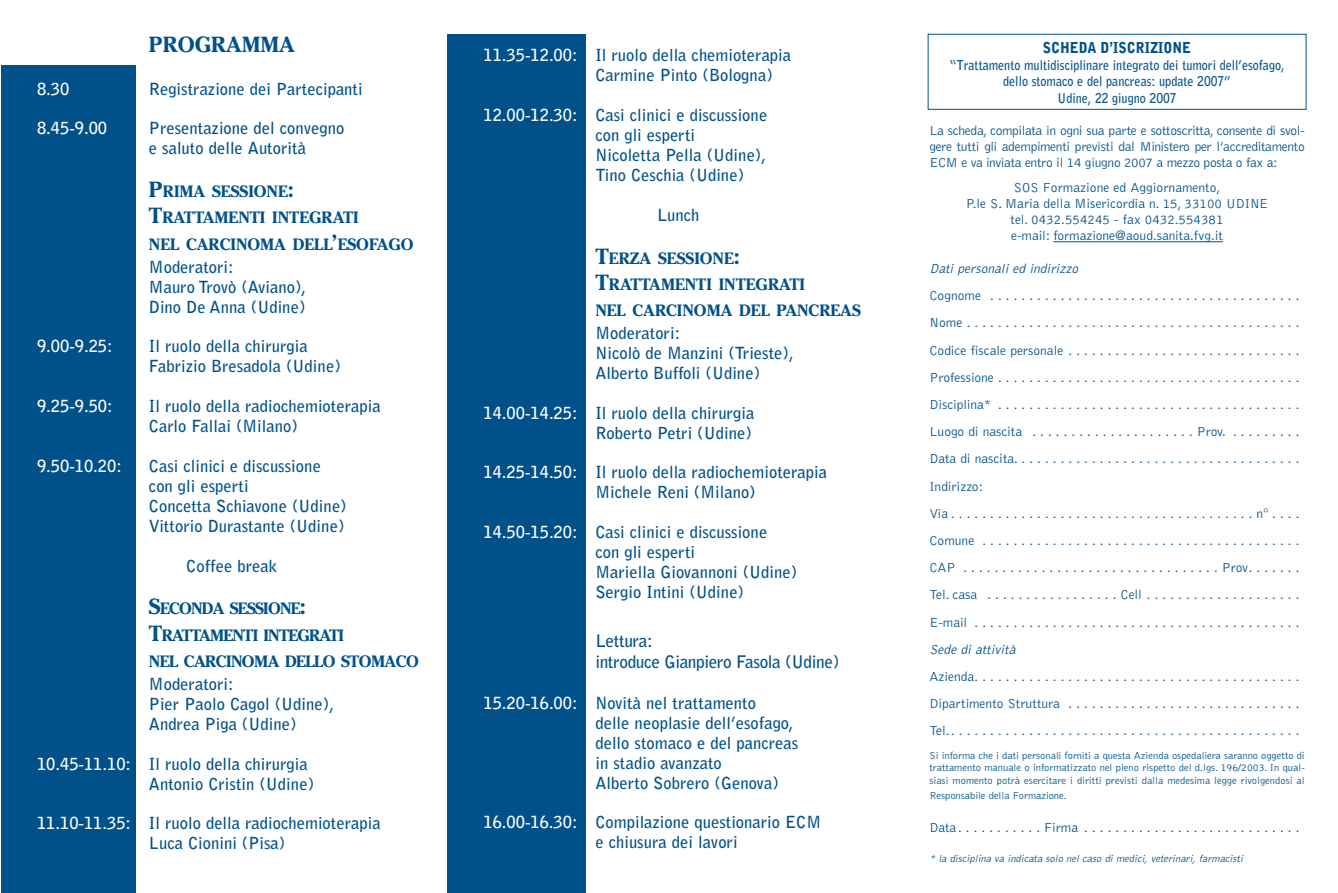
<style>
.page{position:relative;width:1338px;height:893px;background:#fff}
.page>*{position:absolute;margin:0;border:0;box-sizing:border-box;transform-origin:0 0}
.t1{font:700 21.75px "Cheltenham";color:#00518a}
.t2{font:700 17.25px/20.7px "Bell Gothic";letter-spacing:-.025em;color:#00518a}
.t3{font:700 16.65px/20px "Bell Gothic";color:#00518a}
.t4{font:700 16.65px "Bell Gothic";color:#fff}
.t5{font:700 16.35px/26.1px "Cheltenham";color:#00518a}
.t6{font:700 16.35px/26.1px "Cheltenham";letter-spacing:-.045em;color:#00518a}
.t7{font:900 15px "Bell Gothic";color:#00518a;scale:.9 1}
.t8{font:300 13.5px/27.2px "Bell Gothic";color:#00518a;text-align:justify}
.t9{font:700 13.5px/16.4px "Bell Gothic";color:#00518a;text-align:center;scale:.9 1}
.t10{font:italic 300 13.5px "Bell Gothic";color:#00518a}
.t11{font:300 10.5px/12.8px "Bell Gothic";color:#00518a;text-align:justify}
.t12{font:italic 300 10.5px "Bell Gothic";color:#00518a}
.s1{font-size:21.75px}
.s2{color:#fff}
</style>
<div class="page">
<div style="left:447px;top:34px;width:139px;height:858px;background:#00518a"></div>
<svg style="left:1053px;top:241px;width:43px;height:1px"></svg>
<hr style="left:1096px;top:241px;width:79px;height:1px;background:#00518a">
<hr style="left:1175px;top:241px;width:48px;height:1px;background:#00518a">
<div style="left:1px;top:65px;width:134px;height:827px;background:#00518a"></div>
<h1 class="t1" style="left:149px;top:36px;width:147px">PROGRAMMA</h1>
<p class="t4" style="left:37px;top:82px;width:34px">8.30</p>
<p class="t3" style="left:149px;top:80px;width:215px">Registrazione dei Partecipanti</p>
<p class="t4" style="left:37px;top:122px;width:72px">8.45-9.00</p>
<p class="t3" style="left:149px;top:120px;width:197px">Presentazione del convegno e saluto delle Autorità</p>
<p class="t5" style="left:149px;top:180px;width:266px"><span class="s1">P</span>RIMA SESSIONE<span class="s1">:<br>T</span>RATTAMENTI INTEGRATI<br>NEL CARCINOMA DELL<span class="s1">’</span>ESOFAGO</p>
<p class="t3" style="left:149px;top:258px;width:159px">Moderatori:<br>Mauro Trovò (Aviano),<br>Dino De Anna (Udine)</p>
<p class="t4" style="left:37px;top:340px;width:77px">9.00-9.25:</p>
<p class="t3" style="left:149px;top:337px;width:193px">Il ruolo della chirurgia<br>Fabrizio Bresadola (Udine)</p>
<p class="t4" style="left:37px;top:399px;width:77px">9.25-9.50:</p>
<p class="t3" style="left:149px;top:397px;width:233px">Il ruolo della radiochemioterapia<br>Carlo Fallai (Milano)</p>
<p class="t4" style="left:37px;top:459px;width:86px">9.50-10.20:</p>
<p class="t3" style="left:149px;top:457px;width:199px">Casi clinici e discussione con gli esperti<br>Concetta Schiavone (Udine)<br>Vittorio Durastante (Udine)</p>
<p class="t3" style="left:186px;top:557px;width:92px">Coffee break</p>
<p class="t6" style="left:149px;top:597px;width:271px"><span class="s1">S</span>ECONDA SESSIONE<span class="s1">:<br>T</span>RATTAMENTI INTEGRATI<br>NEL CARCINOMA DELLO STOMACO</p>
<p class="t3" style="left:149px;top:675px;width:187px">Moderatori:<br>Pier Paolo Cagol (Udine),<br>Andrea Piga (Udine)</p>
<p class="t3" style="left:149px;top:754px;width:167px;text-indent:-112px"><span class="s2">10.45-11.10:</span> Il ruolo della chirurgia<br>Antonio Cristin (Udine)</p>
<p class="t3" style="left:149px;top:814px;width:233px;text-indent:-112px"><span class="s2">11.10-11.35:</span> Il ruolo della radiochemioterapia<br>Luca Cionini (Pisa)</p>
<p class="t3" style="left:595px;top:47px;width:197px;text-indent:-112px"><span class="s2">11.35-12.00:</span> Il ruolo della chemioterapia<br>Carmine Pinto (Bologna)</p>
<p class="t3" style="left:595px;top:106px;width:174px;text-indent:-112px"><span class="s2">12.00-12.30:</span> Casi clinici e discussione con gli esperti<br>Nicoletta Pella (Udine),<br>Tino Ceschia (Udine)</p>
<p class="t3" style="left:657px;top:206px;width:44px">Lunch</p>
<p class="t5" style="left:595px;top:246px;width:267px"><span class="s1">T</span>ERZA SESSIONE<span class="s1">:<br>T</span>RATTAMENTI INTEGRATI<br>NEL CARCINOMA DEL PANCREAS</p>
<p class="t3" style="left:595px;top:324px;width:200px">Moderatori:<br>Nicolò de Manzini (Trieste),<br>Alberto Buffoli (Udine)</p>
<p class="t3" style="left:484px;top:404px;width:272px;text-align:right"><span class="s2">14.00-14.25:</span> Il ruolo della chirurgia<br>Roberto Petri (Udine)</p>
<p class="t3" style="left:595px;top:463px;width:233px;text-indent:-112px"><span class="s2">14.25-14.50:</span> Il ruolo della radiochemioterapia<br>Michele Reni (Milano)</p>
<p class="t3" style="left:595px;top:523px;width:203px;text-indent:-112px"><span class="s2">14.50-15.20:</span> Casi clinici e discussione<br>con gli esperti<br>Mariella Giovannoni (Udine)<br>Sergio Intini (Udine)</p>
<p class="t2" style="left:595px;top:632px;width:246px">Lettura:<br>introduce Gianpiero Fasola (Udine)</p>
<p class="t3" style="left:595px;top:694px;width:204px;text-indent:-112px"><span class="s2">15.20-16.00:</span> Novità nel trattamento<br>delle neoplasie dell’esofago, dello stomaco e del pancreas in stadio avanzato<br>Alberto Sobrero (Genova)</p>
<p class="t3" style="left:595px;top:813px;width:227px;text-indent:-112px"><span class="s2">16.00-16.30:</span> Compilazione questionario ECM e chiusura dei lavori</p>
<p class="t7" style="left:1043px;top:42px;width:166px">SCHEDA D’ISCRIZIONE</p>
<p class="t9" style="left:950px;top:58px;width:374px">“Trattamento multidisciplinare integrato dei tumori dell’esofago, dello stomaco e del pancreas: update 2007”<br>Udine, 22 giugno 2007</p>
<p class="t8" style="left:929px;top:123px;width:377px;line-height:16.4px">La scheda, compilata in ogni sua parte e sottoscritta, consente di svol&shy;gere tutti gli adempimenti previsti dal Ministero per l’accreditamento ECM e va inviata entro il 14 giugno 2007 a mezzo posta o fax a:</p>
<p class="t8" style="left:966px;top:180px;width:304px;line-height:16.4px;text-align:center">SOS Formazione ed Aggiornamento,<br>P.le S. Maria della Misericordia n. 15, 33100 UDINE tel. 0432.554245 - fax 0432.554381<br>e-mail: formazione@aoud.sanita.fvg.it</p>
<p class="t10" style="left:929px;top:263px;width:153px">Dati personali ed indirizzo</p>
<p class="t8" style="left:929px;top:283px;width:372px;text-align:left">Cognome . . . . . . . . . . . . . . . . . . . . . . . . . . . . . . . . . . . . . . . .<br>Nome . . . . . . . . . . . . . . . . . . . . . . . . . . . . . . . . . . . . . . . . . . .<br>Codice fiscale personale . . . . . . . . . . . . . . . . . . . . . . . . . . . . . .<br>Professione . . . . . . . . . . . . . . . . . . . . . . . . . . . . . . . . . . . . . . .<br>Disciplina* . . . . . . . . . . . . . . . . . . . . . . . . . . . . . . . . . . . . . . .<br>Luogo di nascita . . . . . . . . . . . . . . . . . . . . . Prov. . . . . . . . . .<br>Data di nascita. . . . . . . . . . . . . . . . . . . . . . . . . . . . . . . . . . . . .<br>Indirizzo:<br>Via . . . . . . . . . . . . . . . . . . . . . . . . . . . . . . . . . . . . . . . n° . . . .<br>Comune . . . . . . . . . . . . . . . . . . . . . . . . . . . . . . . . . . . . . . . . .<br>CAP . . . . . . . . . . . . . . . . . . . . . . . . . . . . . . . . . Prov. . . . . . .<br>Tel. casa . . . . . . . . . . . . . . . . . Cell . . . . . . . . . . . . . . . . . . . .<br>E-mail . . . . . . . . . . . . . . . . . . . . . . . . . . . . . . . . . . . . . . . . . .</p>
<p class="t10" style="left:929px;top:644px;width:90px">Sede di attività</p>
<p class="t8" style="left:929px;top:663px;width:372px">Azienda. . . . . . . . . . . . . . . . . . . . . . . . . . . . . . . . . . . . . . . . . .<br>Dipartimento Struttura . . . . . . . . . . . . . . . . . . . . . . . . . . . . . .<br>Tel.. . . . . . . . . . . . . . . . . . . . . . . . . . . . . . . . . . . . . . . . . . . . .</p>
<p class="t11" style="left:929px;top:749px;width:377px">Si informa che i dati personali forniti a questa Azienda ospedaliera saranno oggetto di trattamento manuale o informatizzato nel pieno rispetto del d.lgs. 196/2003. In qual&shy;siasi momento potrà esercitare i diritti previsti dalla medesima legge rivolgendosi al</p>
<p class="t11" style="left:929px;top:789px;width:139px">Responsabile della Formazione.</p>
<p class="t8" style="left:929px;top:814px;width:372px">Data. . . . . . . . . . . Firma . . . . . . . . . . . . . . . . . . . . . . . . . . . .</p>
<p class="t12" style="left:929px;top:854px;width:317px">* la disciplina va indicata solo nel caso di medici, veterinari, farmacisti</p>
</div>
